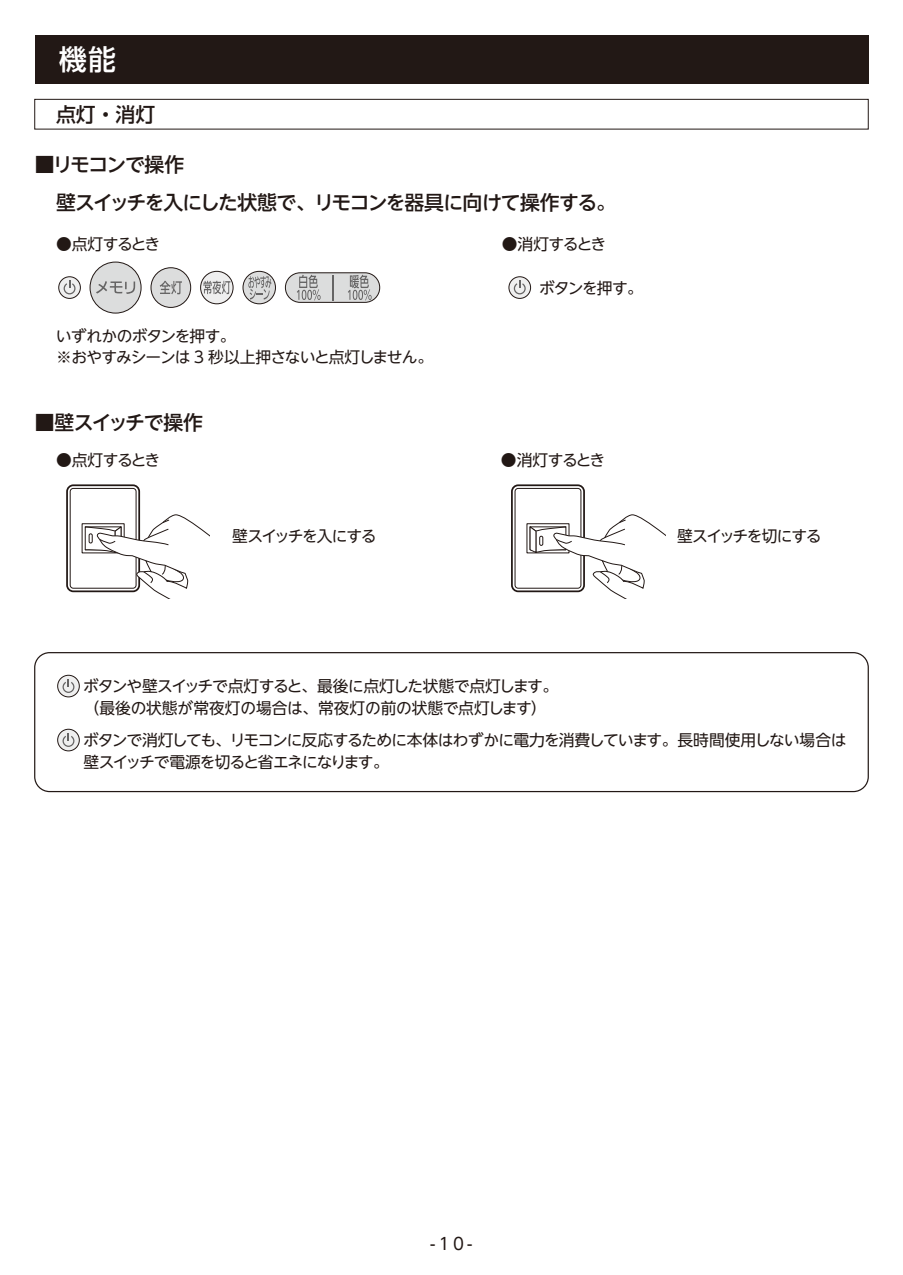
<style>
.page{position:relative;width:903px;height:1275px;background:#fff}
.page>*{position:absolute;margin:0;border:0;box-sizing:border-box;transform-origin:0 0}
.t1{font:500 28px "UD Shin Go NT Pro";color:#fff}
.t2{font:500 19.78px "UD Shin Go NT Pro";letter-spacing:-.055em;color:#221815}
.t3{font:16.62px "UD Shin Go NT Pro";color:#221815}
.t4{font:15.75px/22.8px "UD Shin Go NT Pro";letter-spacing:-.06em;color:#221815}
.t5{font:15.75px/22.8px "UD Shin Go NT Pro";letter-spacing:-.015em;color:#221815}
.t6{font:15.75px "UD Shin Go NT Pro";letter-spacing:-.09em;color:#221815}
</style>
<div class="page">
<div style="left:201px;top:271px;width:32px;height:33px;background:#efefef;border-radius:50%"></div>
<div style="left:200px;top:271px;width:33px;height:33px;border:1px solid #221815;border-radius:50%"></div>
<svg style="left:204px;top:281px;width:26px;height:13px"></svg>
<div style="left:90px;top:262px;width:51px;height:51px;background:#dcdddd;border-radius:50%"></div>
<div style="left:90px;top:262px;width:51px;height:51px;border:1px solid #221815;border-radius:50%"></div>
<svg style="left:96px;top:281px;width:39px;height:13px"></svg>
<div style="left:151px;top:268px;width:40px;height:39px;background:#dcdddd;border-radius:50%"></div>
<div style="left:151px;top:267px;width:40px;height:41px;border:1px solid #221815;border-radius:50%"></div>
<svg style="left:160px;top:281px;width:22px;height:13px"></svg>
<svg style="left:59px;top:277px;width:21px;height:21px"></svg>
<div style="left:58px;top:276px;width:23px;height:23px;border:1px solid #221815;border-radius:50%"></div>
<svg style="left:64px;top:281px;width:12px;height:13px"></svg>
<div style="left:285px;top:273px;width:95px;height:29px;background:#dcdddd;border-radius:15px"></div>
<div style="left:285px;top:272px;width:95px;height:31px;border:1px solid #221815;border-radius:15px"></div>
<svg style="left:297px;top:275px;width:24px;height:25px"></svg>
<svg style="left:348px;top:275px;width:24px;height:25px"></svg>
<svg style="left:333px;top:275px;width:1px;height:25px"></svg>
<svg style="left:243px;top:271px;width:32px;height:33px"></svg>
<div style="left:243px;top:271px;width:33px;height:33px;border:1px solid #221815;border-radius:50%"></div>
<svg style="left:248px;top:276px;width:23px;height:24px"></svg>
<div style="left:35px;top:35px;width:833px;height:49px;background:#221815"></div>
<div style="left:66px;top:484px;width:74px;height:108px;border:2px solid #221815;border-radius:6px"></div>
<div style="left:70px;top:488px;width:66px;height:100px;border:1px solid #221815;border-radius:3px"></div>
<svg style="left:84px;top:514px;width:125px;height:84px"></svg>
<div style="left:34px;top:99px;width:835px;height:31px;border:1px solid #221815"></div>
<div style="left:511px;top:484px;width:74px;height:108px;border:2px solid #221815;border-radius:6px"></div>
<div style="left:515px;top:488px;width:66px;height:100px;border:1px solid #221815;border-radius:3px"></div>
<svg style="left:529px;top:514px;width:136px;height:84px"></svg>
<div style="left:34px;top:652px;width:835px;height:140px;border:1px solid #221815;border-radius:15px"></div>
<svg style="left:509px;top:277px;width:21px;height:21px"></svg>
<div style="left:509px;top:276px;width:22px;height:23px;border:1px solid #221815;border-radius:50%"></div>
<svg style="left:514px;top:281px;width:12px;height:13px"></svg>
<svg style="left:58px;top:675px;width:21px;height:22px"></svg>
<div style="left:57px;top:675px;width:23px;height:22px;border:1px solid #221815;border-radius:50%"></div>
<svg style="left:63px;top:679px;width:11px;height:14px"></svg>
<svg style="left:58px;top:729px;width:21px;height:22px"></svg>
<div style="left:57px;top:729px;width:23px;height:22px;border:1px solid #221815;border-radius:50%"></div>
<svg style="left:63px;top:733px;width:11px;height:14px"></svg>
<h1 class="t1" style="left:59px;top:36px;width:59px">機能</h1>
<p class="t2" style="left:56px;top:98px;width:101px">点灯・消灯</p>
<p class="t2" style="left:35px;top:148px;width:151px">■リモコンで操作</p>
<p class="t2" style="left:56px;top:187px;width:561px">壁スイッチを入にした状態で、リモコンを器具に向けて操作する。</p>
<p class="t4" style="left:56px;top:232px;width:106px">●点灯するとき</p>
<p class="t4" style="left:502px;top:232px;width:106px">●消灯するとき</p>
<p class="t4" style="left:56px;top:325px;width:379px;line-height:21px">いずれかのボタンを押す。<br>※おやすみシーンは 3 秒以上押さないと点灯しません。</p>
<p class="t2" style="left:35px;top:406px;width:170px">■壁スイッチで操作</p>
<p class="t4" style="left:56px;top:448px;width:106px">●点灯するとき</p>
<p class="t6" style="left:232px;top:523px;width:146px">壁スイッチを入にする</p>
<p class="t4" style="left:539px;top:276px;width:105px">ボタンを押す。</p>
<p class="t4" style="left:501px;top:448px;width:106px">●消灯するとき</p>
<p class="t6" style="left:677px;top:523px;width:146px">壁スイッチを切にする</p>
<p class="t5" style="left:83px;top:674px;width:476px">ボタンや壁スイッチで点灯すると、最後に点灯した状態で点灯します。（最後の状態が常夜灯の場合は、常夜灯の前の状態で点灯します）</p>
<p class="t4" style="left:83px;top:728px;width:765px">ボタンで消灯しても、リモコンに反応するために本体はわずかに電力を消費しています。長時間使用しない場合は壁スイッチで電源を切ると省エネになります。</p>
<p class="t3" style="left:430px;top:1230px;width:44px">-10-</p>
</div>
